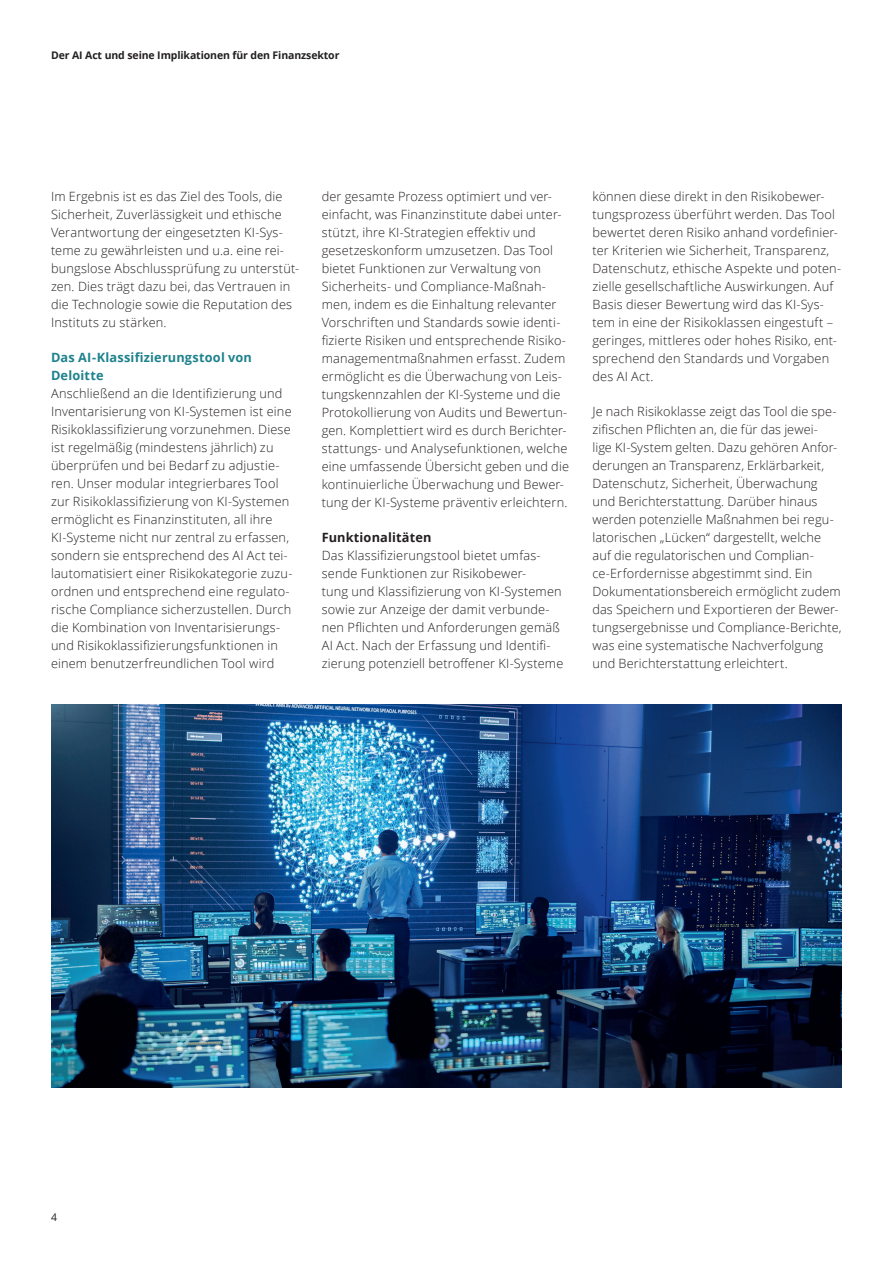
<style>
.page{position:relative;width:893px;height:1263px;background:#fff}
.page>*{position:absolute;margin:0;border:0;box-sizing:border-box;transform-origin:0 0}
.t1{font:300 12.75px/18px "Open Sans";letter-spacing:.01em;color:#231f20}
.t2{font:700 12.75px/18px "Open Sans";letter-spacing:.015em;color:#1e828d}
.t3{font:700 12.75px "Open Sans";letter-spacing:.01em;color:#231f20}
.t4{font:700 10.5px "Open Sans";letter-spacing:-.01em;color:#231f20}
.t5{font:10.5px "Open Sans";color:#231f20}
</style>
<div class="page">
<img style="left:51px;top:704px;width:791px;height:383px">
<p class="t4" style="left:51px;top:48px;width:290px">Der AI Act und seine Implikationen für den Finanzsektor</p>
<p class="t1" style="left:51px;top:187px;width:250px">Im Ergebnis ist es das Ziel des Tools, die Sicherheit, Zuverlässigkeit und ethische Verantwortung der eingesetzten KI-Sys&shy;teme zu gewährleisten und u.a. eine rei&shy;bungslose Abschlussprüfung zu unterstüt&shy;zen. Dies trägt dazu bei, das Vertrauen in die Technologie sowie die Reputation des Instituts zu stärken.</p>
<p class="t2" style="left:51px;top:348px;width:202px">Das AI-Klassifizierungstool von<br>Deloitte</p>
<p class="t1" style="left:51px;top:384px;width:243px">Anschließend an die Identifizierung und Inventarisierung von KI-Systemen ist eine Risikoklassifizierung vorzunehmen. Diese ist regelmäßig (mindestens jährlich) zu überprüfen und bei Bedarf zu adjustie&shy;ren. Unser modular integrierbares Tool zur Risikoklassifizierung von KI-Systemen ermöglicht es Finanzinstituten, all ihre KI-Systeme nicht nur zentral zu erfassen, sondern sie entsprechend des AI Act tei&shy;lautomatisiert einer Risikokategorie zuzu&shy;ordnen und entsprechend eine regulato&shy;rische Compliance sicherzustellen. Durch die Kombination von Inventarisierungs&shy;und Risikoklassifizierungsfunktionen in einem benutzerfreundlichen Tool wird</p>
<p class="t1" style="left:322px;top:187px;width:249px">der gesamte Prozess optimiert und ver&shy;einfacht, was Finanzinstitute dabei unter&shy;stützt, ihre KI-Strategien effektiv und gesetzeskonform umzusetzen. Das Tool bietet Funktionen zur Verwaltung von Sicherheits- und Compliance-Maßnah&shy;men, indem es die Einhaltung relevanter Vorschriften und Standards sowie identi&shy;fizierte Risiken und entsprechende Risiko&shy;managementmaßnahmen erfasst. Zudem ermöglicht es die Überwachung von Leis&shy;tungskennzahlen der KI-Systeme und die Protokollierung von Audits und Bewertun&shy;gen. Komplettiert wird es durch Berichter&shy;stattungs- und Analysefunktionen, welche eine umfassende Übersicht geben und die kontinuierliche Überwachung und Bewer&shy;tung der KI-Systeme präventiv erleichtern.</p>
<p class="t3" style="left:322px;top:529px;width:111px">Funktionalitäten</p>
<p class="t1" style="left:322px;top:546px;width:243px">Das Klassifizierungstool bietet umfas&shy;sende Funktionen zur Risikobewer-<br>tung und Klassifizierung von KI-Systemen sowie zur Anzeige der damit verbunde&shy;nen Pflichten und Anforderungen gemäß AI Act. Nach der Erfassung und Identifi&shy;zierung potenziell betroffener KI-Systeme</p>
<p class="t1" style="left:592px;top:187px;width:250px">können diese direkt in den Risikobewer&shy;tungsprozess überführt werden. Das Tool bewertet deren Risiko anhand vordefinier&shy;ter Kriterien wie Sicherheit, Transparenz, Datenschutz, ethische Aspekte und poten&shy;zielle gesellschaftliche Auswirkungen. Auf Basis dieser Bewertung wird das KI-Sys&shy;tem in eine der Risikoklassen eingestuft – geringes, mittleres oder hohes Risiko, ent&shy;sprechend den Standards und Vorgaben des AI Act.</p>
<p class="t1" style="left:592px;top:402px;width:250px">Je nach Risikoklasse zeigt das Tool die spe&shy;zifischen Pflichten an, die für das jewei-<br>lige KI-System gelten. Dazu gehören Anfor&shy;derungen an Transparenz, Erklärbarkeit, Datenschutz, Sicherheit, Überwachung und Berichterstattung. Darüber hinaus werden potenzielle Maßnahmen bei regu&shy;latorischen „Lücken“ dargestellt, welche auf die regulatorischen und Complian&shy;ce-Erfordernisse abgestimmt sind. Ein Dokumentationsbereich ermöglicht zudem das Speichern und Exportieren der Bewer&shy;tungsergebnisse und Compliance-Berichte, was eine systematische Nachverfolgung und Berichterstattung erleichtert.</p>
<p class="t5" style="left:51px;top:1210px;width:8px">4</p>
</div>
